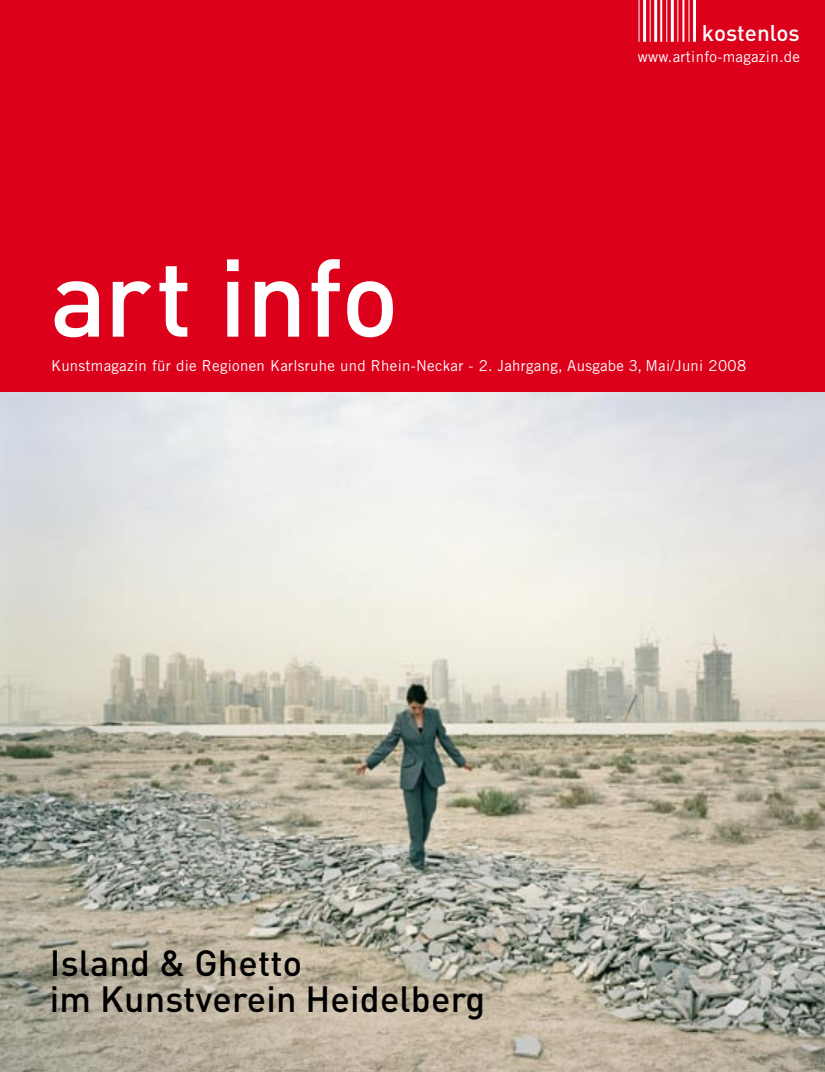
<style>
.page{position:relative;width:825px;height:1072px;background:#fff}
.page>*{position:absolute;margin:0;border:0;box-sizing:border-box;transform-origin:0 0}
.t1{font:500 108px "DIN";letter-spacing:-.01em;color:#fff}
.head{font:500 36px/36px "DIN";letter-spacing:.005em;color:#000}
.t2{font:500 22.5px "DIN";color:#fff}
.t3{font:15px "Trade Gothic LT";letter-spacing:.02em;color:#fff}
</style>
<div class="page">
<img style="left:0;top:391px;width:825px;height:680px">
<div style="left:0;top:0;width:825px;height:391px;background:#dc001b"></div>
<hr style="left:638px;top:0;width:2px;height:42px;background:#fff">
<svg style="left:643px;top:0;width:4px;height:42px"></svg>
<hr style="left:649px;top:0;width:2px;height:42px;background:#fff">
<svg style="left:654px;top:0;width:4px;height:42px"></svg>
<svg style="left:660px;top:0;width:3px;height:42px"></svg>
<hr style="left:666px;top:0;width:2px;height:42px;background:#fff">
<svg style="left:670px;top:0;width:4px;height:42px"></svg>
<hr style="left:677px;top:0;width:2px;height:42px;background:#fff">
<hr style="left:682px;top:0;width:3px;height:42px;background:#fff">
<hr style="left:688px;top:0;width:2px;height:42px;background:#fff">
<svg style="left:693px;top:0;width:3px;height:42px"></svg>
<p class="t2" style="left:702px;top:18px;width:99px">kostenlos</p>
<p class="t1" style="left:50px;top:229px;width:351px">art info</p>
<p class="t3" style="left:638px;top:47px;width:164px">www.artinfo-magazin.de</p>
<p class="t3" style="left:51px;top:356px;width:697px">Kunstmagazin für die Regionen Karlsruhe und Rhein-Neckar - 2. Jahrgang, Ausgabe 3, Mai/Juni 2008</p>
<p class="head" style="left:50px;top:943px;width:437px">Island &amp; Ghetto<br>im Kunstverein Heidelberg</p>
</div>
